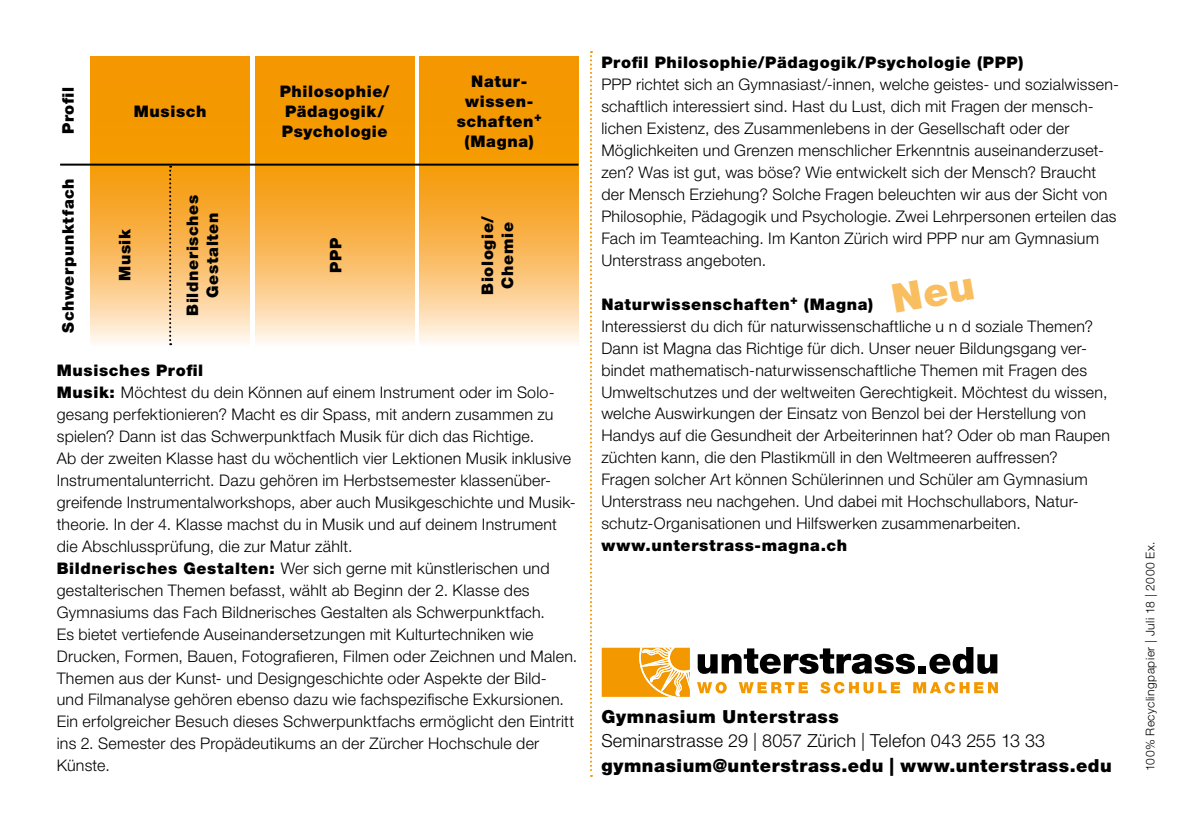
<style>
.page{position:relative;width:1180px;height:828px;background:#fff}
.page>*{position:absolute;margin:0;border:0;box-sizing:border-box;transform-origin:0 0}
.t1{font:900 18px "Helvetica Neue LT Std";letter-spacing:.035em;color:#000}
.t2{font:300 18px "Helvetica Neue LT Std";letter-spacing:.01em;color:#000}
.t3{font:300 16px/22px "Helvetica Neue LT Std";letter-spacing:.015em;color:#000}
.t4{font:900 16px/20px "Helvetica Neue LT Std";letter-spacing:.04em;color:#000;text-align:center}
.t5{font:300 12px "Helvetica Neue LT Std";letter-spacing:.045em;color:#000}
.s1{font-weight:900}
</style>
<div class="page">
<svg style="left:590px;top:51px;width:2px;height:726px"></svg>
<svg style="left:255px;top:57px;width:159px;height:286px;background:#f7b041"></svg>
<svg style="left:420px;top:57px;width:158px;height:286px;background:#f7b041"></svg>
<svg style="left:91px;top:57px;width:158px;height:289px;background:#f7b143"></svg>
<svg style="left:169px;top:166px;width:2px;height:179px"></svg>
<hr style="left:60px;top:164px;width:518px;height:2px;background:#000">
<svg style="left:913px;top:682px;width:84px;height:11px"></svg>
<svg style="left:697px;top:648px;width:217px;height:26px"></svg>
<div style="left:918px;top:666px;width:7px;height:7px;background:#000"></div>
<svg style="left:929px;top:647px;width:68px;height:27px"></svg>
<svg style="left:697px;top:682px;width:29px;height:11px"></svg>
<svg style="left:738px;top:682px;width:69px;height:11px"></svg>
<svg style="left:820px;top:682px;width:80px;height:11px"></svg>
<svg style="left:601px;top:648px;width:89px;height:49px;background:#f5ab30"></svg>
<p class="t4" style="left:58px;top:134px;width:49px;rotate:-90deg">Profil</p>
<p class="t4" style="left:58px;top:333px;width:156px;rotate:-90deg">Schwerpunktfach</p>
<p class="t4" style="left:134px;top:102px;width:74px">Musisch</p>
<p class="t4" style="left:115px;top:281px;width:54px;rotate:-90deg">Musik</p>
<p class="t4" style="left:182px;top:316px;width:122px;rotate:-90deg">Bildnerisches<br>Gestalten</p>
<p class="t4" style="left:280px;top:81px;width:111px;text-align:left">Philosophie/<br>Pädagogik/<br>Psychologie</p>
<p class="t4" style="left:456px;top:71px;width:87px">Natur&shy;wissen&shy;schaften<sup>+ </sup>(Magna)</p>
<p class="t4" style="left:325px;top:273px;width:36px;rotate:-90deg">PPP</p>
<p class="t4" style="left:477px;top:295px;width:80px;rotate:-90deg">Biologie/<br>Chemie</p>
<p class="t3" style="left:57px;top:359px;width:522px"><span class="s1">Musisches Profil<br>Musik:</span> Möchtest du dein Können auf einem Instrument oder im Solo&shy;gesang perfektionieren? Macht es dir Spass, mit andern zusammen zu spielen? Dann ist das Schwerpunktfach Musik für dich das Richtige.<br>Ab der zweiten Klasse hast du wöchentlich vier Lektionen Musik inklusive Instrumentalunterricht. Dazu gehören im Herbstsemester klassenüber&shy;greifende Instrumentalworkshops, aber auch Musikgeschichte und Musik&shy;theorie. In der 4. Klasse machst du in Musik und auf deinem Instrument die Abschlussprüfung, die zur Matur zählt.<br><span class="s1">Bildnerisches Gestalten:</span> Wer sich gerne mit künstlerischen und gestalterischen Themen befasst, wählt ab Beginn der 2. Klasse des Gymnasiums das Fach Bildnerisches Gestalten als Schwerpunktfach.<br>Es bietet vertiefende Auseinandersetzungen mit Kulturtechniken wie Drucken, Formen, Bauen, Fotografieren, Filmen oder Zeichnen und Malen.<br>Themen aus der Kunst- und Designgeschichte oder Aspekte der Bild&shy;und Filmanalyse gehören ebenso dazu wie fachspezifische Exkursionen.<br>Ein erfolgreicher Besuch dieses Schwerpunktfachs ermöglicht den Eintritt ins 2. Semester des Propädeutikums an der Zürcher Hochschule der Künste.</p>
<p class="t4" style="left:601px;top:52px;width:423px">Profil Philosophie/Pädagogik/Psychologie (PPP)</p>
<p class="t3" style="left:601px;top:73px;width:519px">PPP richtet sich an Gymnasiast/-innen, welche geistes- und sozialwissen&shy;schaftlich interessiert sind. Hast du Lust, dich mit Fragen der mensch&shy;lichen Existenz, des Zusammenlebens in der Gesellschaft oder der Möglichkeiten und Grenzen menschlicher Erkenntnis auseinanderzuset&shy;zen? Was ist gut, was böse? Wie entwickelt sich der Mensch? Braucht der Mensch Erziehung? Solche Fragen beleuchten wir aus der Sicht von Philosophie, Pädagogik und Psychologie. Zwei Lehrpersonen erteilen das Fach im Teamteaching. Im Kanton Zürich wird PPP nur am Gymnasium Unterstrass angeboten.</p>
<p class="t3" style="left:601px;top:293px;width:510px"><span class="s1">Naturwissenschaften</span><sup>+</sup> <span class="s1">(Magna)<br></span>Interessierst du dich für naturwissenschaftliche u n d soziale Themen?<br>Dann ist Magna das Richtige für dich. Unser neuer Bildungsgang ver&shy;bindet mathematisch-naturwissenschaftliche Themen mit Fragen des Umweltschutzes und der weltweiten Gerechtigkeit. Möchtest du wissen, welche Auswirkungen der Einsatz von Benzol bei der Herstellung von Handys auf die Gesundheit der Arbeiterinnen hat? Oder ob man Raupen züchten kann, die den Plastikmüll in den Weltmeeren auffressen?<br>Fragen solcher Art können Schülerinnen und Schüler am Gymnasium Unterstrass neu nachgehen. Und dabei mit Hochschullabors, Natur&shy;schutz-Organisationen und Hilfswerken zusammenarbeiten.</p>
<p class="t4" style="left:601px;top:535px;width:247px">www.unterstrass-magna.ch</p>
<p class="t1" style="left:601px;top:706px;width:239px">Gymnasium Unterstrass</p>
<p class="t2" style="left:601px;top:730px;width:445px">Seminarstrasse 29 | 8057 Zürich | Telefon 043 255 13 33</p>
<p class="t1" style="left:601px;top:754px;width:512px">gymnasium@unterstrass.edu | www.unterstrass.edu</p>
<p class="t5" style="left:1142px;top:771px;width:231px;rotate:-90deg">100% Recyclingpapier | Juli 18 | 2000 Ex.</p>
</div>
